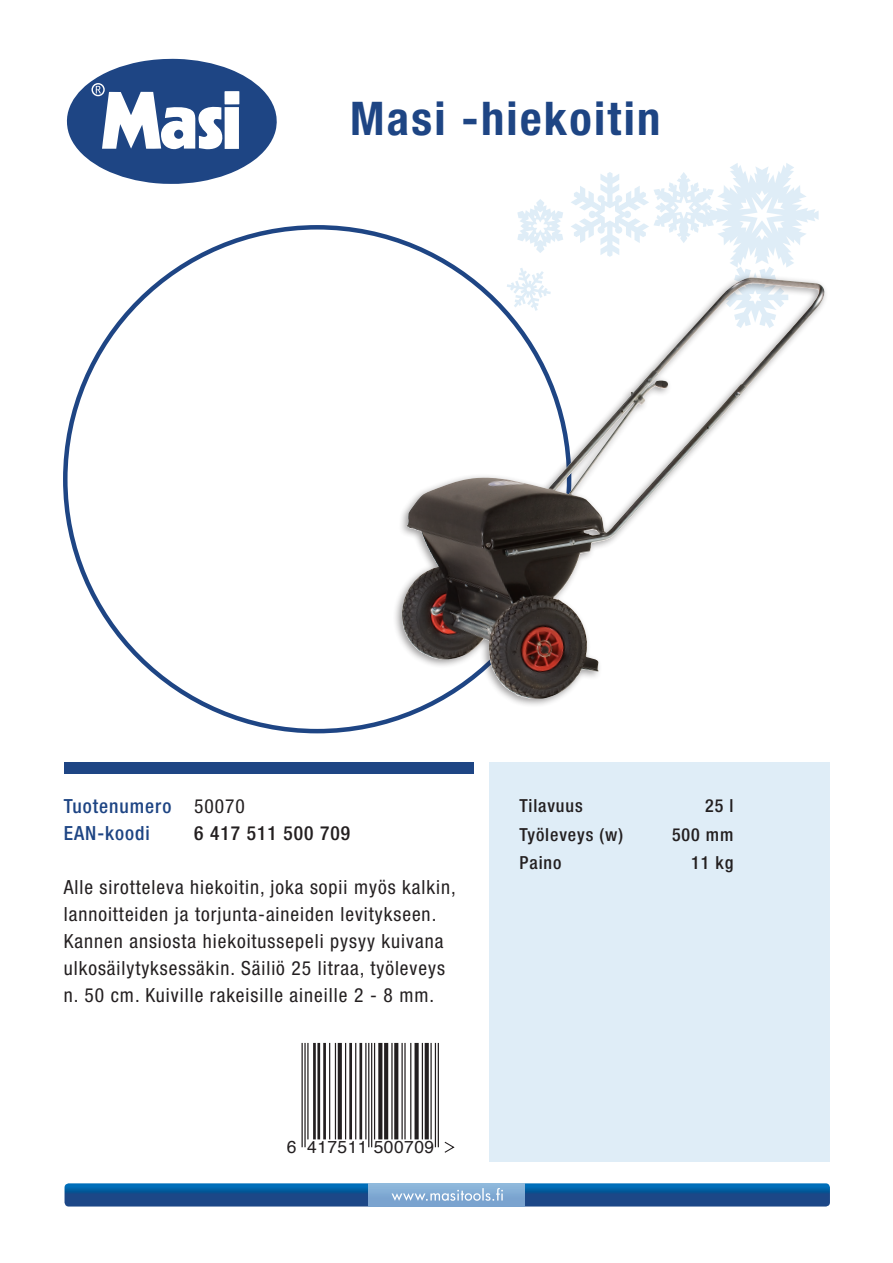
<style>
.page{position:relative;width:893px;height:1263px;background:#fff}
.page>*{position:absolute;margin:0;border:0;box-sizing:border-box;transform-origin:0 0}
.t1{font:700 condensed 46.5px "Helvetica Neue LT Pro";letter-spacing:.05em;color:#1e4584}
.t2{font:condensed 19.5px/27px "Helvetica Neue LT Pro";letter-spacing:.05em;color:#231f20}
.t3{font:500 condensed 19.5px/27px "Helvetica Neue LT Pro";letter-spacing:.05em;color:#1e4584}
.t4{font:500 condensed 19.5px "Helvetica Neue LT Pro";letter-spacing:.05em;color:#231f20}
.t5{font:500 condensed 18px "Helvetica Neue LT Pro";letter-spacing:.05em;color:#231f20}
.t6{font:17.4px "Helvetica";letter-spacing:.025em;color:#231f20}
.s1{font-weight:400;color:#231f20}
</style>
<div class="page">
<svg style="left:65px;top:1183px;width:765px;height:23px;background:#145697"></svg>
<div style="left:369px;top:1183px;width:156px;height:23px;background:linear-gradient(to right,#83acd4,#82acd4)"></div>
<svg style="left:392px;top:1188px;width:111px;height:13px"></svg>
<div style="left:490px;top:762px;width:340px;height:400px;background:#dfedf7"></div>
<svg style="left:66px;top:58px;width:211px;height:126px"></svg>
<div style="left:65px;top:762px;width:409px;height:11px;background:#1e4584"></div>
<svg style="left:517px;top:199px;width:46px;height:54px"></svg>
<svg style="left:520px;top:268px;width:24px;height:5px"></svg>
<svg style="left:571px;top:163px;width:248px;height:110px"></svg>
<div style="left:393px;top:273px;width:436px;height:435px;background:#231f20;opacity:.45"></div>
<img style="left:400px;top:278px;width:428px;height:421px">
<img style="left:402px;top:278px;width:349px;height:381px">
<hr style="left:301px;top:1043px;width:2px;height:104px;background:#231f20">
<hr style="left:304px;top:1043px;width:2px;height:104px;background:#231f20">
<hr style="left:307px;top:1043px;width:2px;height:96px;background:#231f20">
<hr style="left:313px;top:1043px;width:3px;height:96px;background:#231f20">
<hr style="left:317px;top:1043px;width:3px;height:96px;background:#231f20">
<hr style="left:323px;top:1043px;width:3px;height:96px;background:#231f20">
<hr style="left:329px;top:1043px;width:1px;height:96px;background:#231f20">
<hr style="left:335px;top:1043px;width:1px;height:96px;background:#231f20">
<svg style="left:338px;top:1043px;width:4px;height:96px"></svg>
<hr style="left:345px;top:1043px;width:1px;height:96px;background:#231f20">
<hr style="left:349px;top:1043px;width:3px;height:96px;background:#231f20">
<hr style="left:355px;top:1043px;width:1px;height:96px;background:#231f20">
<hr style="left:359px;top:1043px;width:3px;height:96px;background:#231f20">
<hr style="left:365px;top:1043px;width:1px;height:96px;background:#231f20">
<hr style="left:368px;top:1043px;width:1px;height:104px;background:#231f20">
<hr style="left:371px;top:1043px;width:1px;height:104px;background:#231f20">
<hr style="left:374px;top:1043px;width:1px;height:96px;background:#231f20">
<svg style="left:378px;top:1043px;width:4px;height:96px"></svg>
<svg style="left:384px;top:1043px;width:4px;height:96px"></svg>
<hr style="left:391px;top:1043px;width:2px;height:96px;background:#231f20">
<svg style="left:394px;top:1043px;width:4px;height:96px"></svg>
<hr style="left:401px;top:1043px;width:2px;height:96px;background:#231f20">
<hr style="left:404px;top:1043px;width:2px;height:96px;background:#231f20">
<hr style="left:410px;top:1043px;width:1px;height:96px;background:#231f20">
<svg style="left:415px;top:1043px;width:4px;height:96px"></svg>
<hr style="left:422px;top:1043px;width:1px;height:96px;background:#231f20">
<svg style="left:425px;top:1043px;width:4px;height:96px"></svg>
<hr style="left:430px;top:1043px;width:2px;height:96px;background:#231f20">
<hr style="left:435px;top:1043px;width:1px;height:104px;background:#231f20">
<hr style="left:438px;top:1043px;width:1px;height:104px;background:#231f20">
<svg style="left:444px;top:1141px;width:11px;height:12px"></svg>
<h1 class="t1" style="left:350px;top:91px;width:312px">Masi -hiekoitin</h1>
<p class="t3" style="left:64px;top:793px;width:183px">Tuotenumero <span class="s1">50070<br></span>EAN-koodi</p>
<p class="t4" style="left:194px;top:822px;width:157px">6 417 511 500 709</p>
<p class="t2" style="left:64px;top:874px;width:393px">Alle sirotteleva hiekoitin, joka sopii myös kalkin, lannoitteiden ja torjunta-aineiden levitykseen.<br>Kannen ansiosta hiekoitussepeli pysyy kuivana ulkosäilytyksessäkin. Säiliö 25 litraa, työleveys n. 50 cm. Kuiville rakeisille aineille 2 - 8 mm.</p>
<p class="t6" style="left:287px;top:1133px;width:149px">6 417511 500709</p>
<p class="t5" style="left:519px;top:795px;width:65px">Tilavuus</p>
<p class="t5" style="left:705px;top:795px;width:30px">25 l</p>
<p class="t5" style="left:519px;top:824px;width:105px">Työleveys (w)</p>
<p class="t5" style="left:672px;top:824px;width:63px">500 mm</p>
<p class="t5" style="left:519px;top:852px;width:43px">Paino</p>
<p class="t5" style="left:691px;top:852px;width:44px">11 kg</p>
</div>
